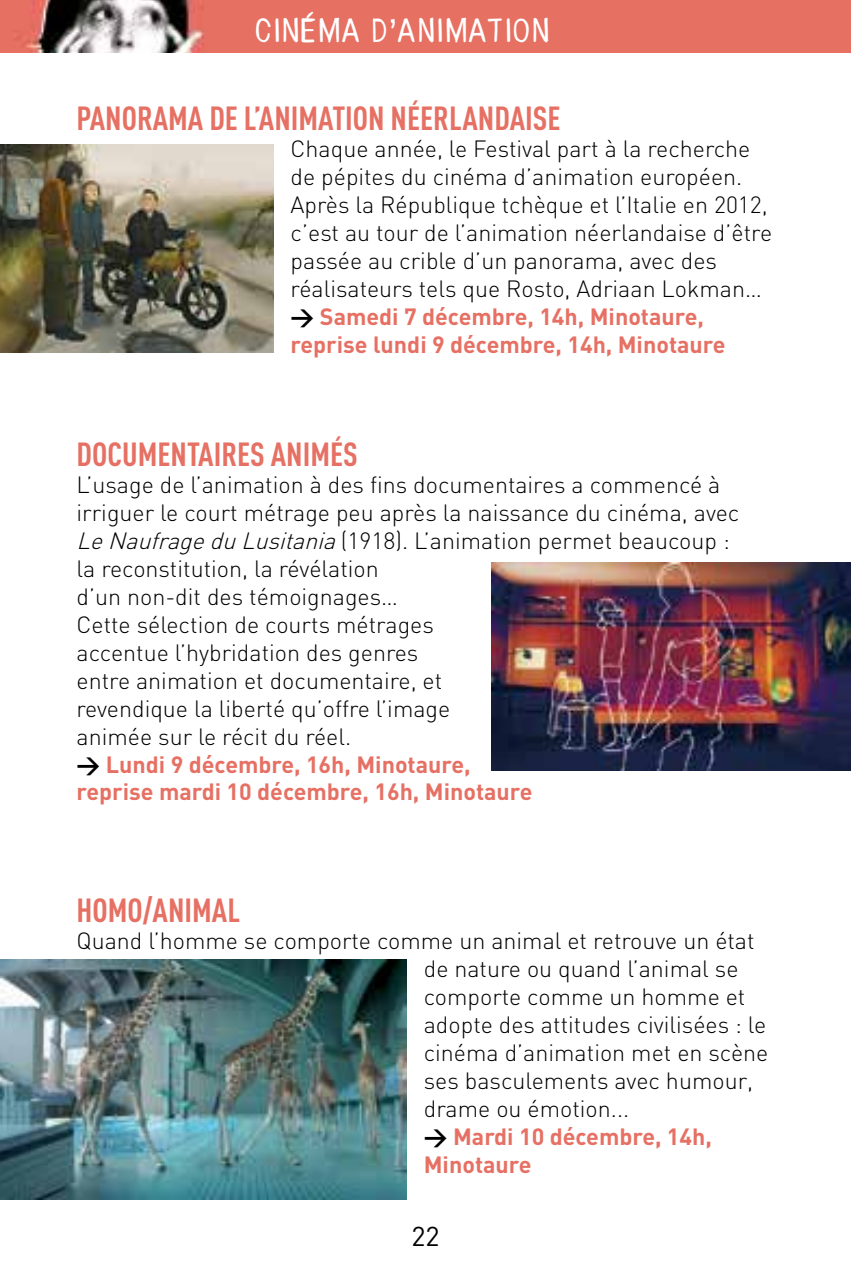
<style>
.page{position:relative;width:851px;height:1276px;background:#fff}
.page>*{position:absolute;margin:0;border:0;box-sizing:border-box;transform-origin:0 0}
.t1{font:700 33px "DIN Cond";color:#e67063}
.t2{font:33px "Vendome Font 2013";color:#fff}
.t3{font:27px "DIN";color:#000}
.t4{font:300 23.4px/27.9px "DIN";color:#000}
.s1{font-weight:700}
.s2{font-weight:700;color:#e67063}
.s3{font-style:italic}
</style>
<div class="page">
<img style="left:0;top:0;width:850px;height:52px">
<img style="left:0;top:145px;width:273px;height:208px">
<img style="left:491px;top:562px;width:359px;height:208px">
<img style="left:0;top:959px;width:406px;height:240px">
<h1 class="t2" style="left:255px;top:11px;width:19px">CINÉMA</h1>
<h1 class="t2" style="left:370px;top:11px;width:45px">D’ANIMATION</h1>
<h1 class="t1" style="left:77px;top:98px;width:30px">PANORA</h1>
<h1 class="t1" style="left:168px;top:98px;width:164px">MA DE L’ANI MATION</h1>
<h1 class="t1" style="left:390px;top:98px;width:58px">NÉERLANDAIS</h1>
<h1 class="t1" style="left:547px;top:98px;width:15px">E</h1>
<p class="t4" style="left:290px;top:135px;width:483px">Chaque année, le Festival part à la recherche de pépites du cinéma d’animation européen.<br>Après la République tchèque et l’Italie en 2012, c’est au tour de l’animation néerlandaise d’être passée au crible d’un panorama, avec des réalisateurs tels que Rosto, Adriaan Lokman… <span class="s1">&gt;</span> <span class="s2">Samedi 7 décembre, 14h, Minotaure, reprise lundi 9 décembre, 14h, Minotaure</span></p>
<h1 class="t1" style="left:77px;top:434px;width:16px">DOCU</h1>
<h1 class="t1" style="left:138px;top:434px;width:47px">MENTAIR</h1>
<h1 class="t1" style="left:237px;top:434px;width:107px">ES ANIMÉS</h1>
<p class="t4" style="left:77px;top:471px;width:664px">L’usage de l’animation à des fins documentaires a commencé à irriguer le court métrage peu après la naissance du cinéma, avec <span class="s3">LeNaufrageduLusitania</span>(1918). L’animation permet beaucoup : la reconstitution, la révélation<br>d’un non-dit des témoignages…<br>Cette sélection de courts métrages<br>accentue l’hybridation des genres<br>entre animation et documentaire, et<br>revendique la liberté qu’offre l’image<br>animée sur le récit du réel.<br><span class="s1">&gt;</span> <span class="s2">Lundi 9 décembre, 16h, Minotaure,<br>reprise mardi 10 décembre, 16h, Minotaure</span></p>
<h1 class="t1" style="left:77px;top:889px;width:150px">HOMO/ANI MAL</h1>
<p class="t4" style="left:423px;top:927px;width:346px;text-indent:-347px">Quand l’homme se comporte comme un animal et retrouve un état de nature ou quand l’animal se comporte comme un homme et adopte des attitudes civilisées : le cinéma d’animation met en scène ses basculements avec humour, drame ou émotion...<br><span class="s1">&gt;</span> <span class="s2">Mardi 10 décembre, 14h,<br>Minotaure</span></p>
<p class="t3" style="left:411px;top:1219px;width:30px">22</p>
</div>
